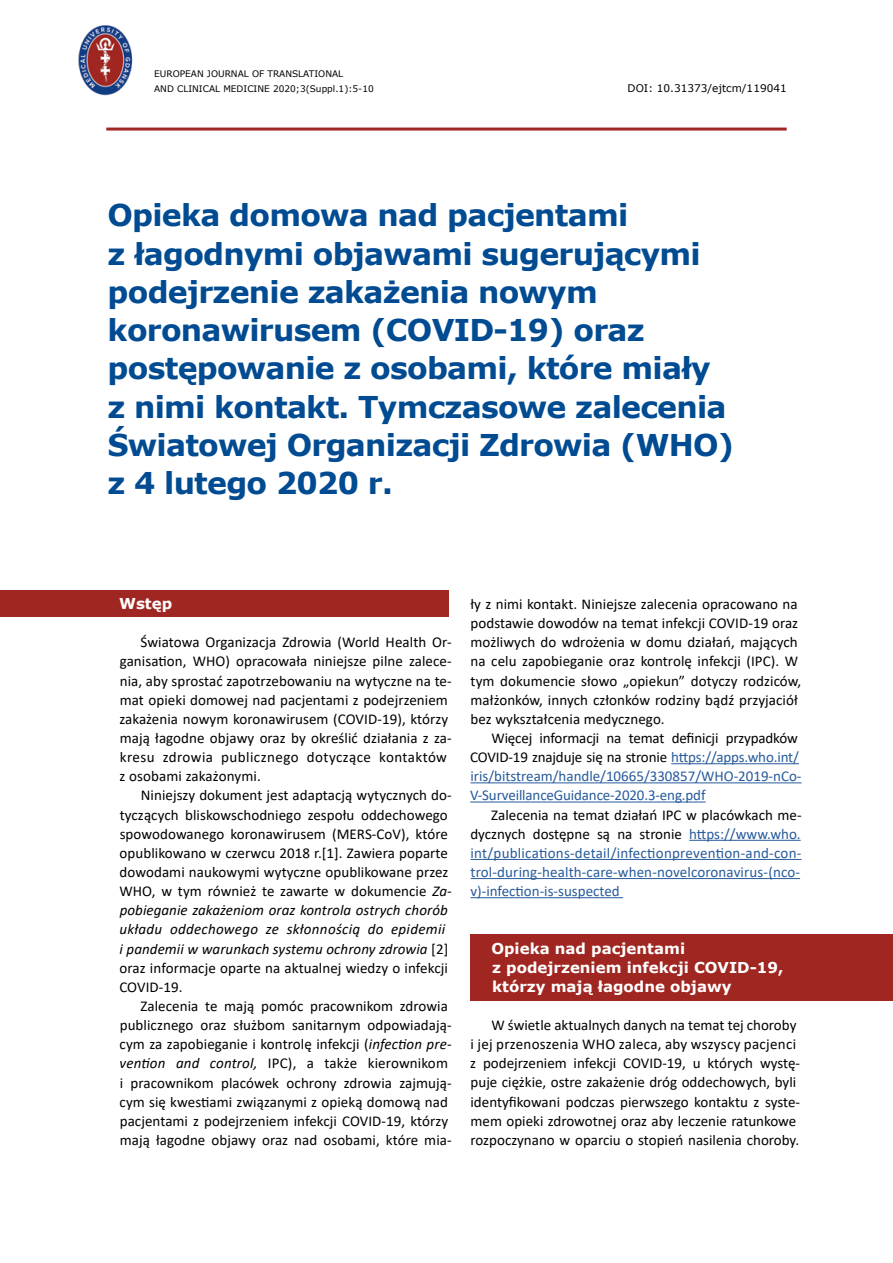
<style>
.page{position:relative;width:893px;height:1263px;background:#fff}
.page>*{position:absolute;margin:0;border:0;box-sizing:border-box;transform-origin:0 0}
.t1{font:700 30px/38.2px "Verdana";letter-spacing:-.025em;color:#004b91}
.t2{font:15px/19.2px "Calibri";letter-spacing:.005em;color:#000}
.t3{font:15px/19.2px "Calibri";letter-spacing:-.01em;color:#275b9b}
.t4{font:700 15px/19.2px "Verdana";color:#fff}
.t5{font:10.5px "Verdana";color:#000}
.t6{font:9px/15px "Verdana";color:#000}
.s1{font-style:italic}
.s2{color:#000}
</style>
<div class="page">
<div style="left:471px;top:934px;width:422px;height:66px;background:#a02621"></div>
<div style="left:0;top:590px;width:449px;height:26px;background:#a02621"></div>
<hr style="left:671px;top:763px;width:128px;height:1px;background:#275b9b">
<hr style="left:470px;top:782px;width:332px;height:1px;background:#275b9b">
<hr style="left:470px;top:801px;width:236px;height:1px;background:#275b9b">
<hr style="left:689px;top:840px;width:112px;height:1px;background:#275b9b">
<hr style="left:470px;top:859px;width:332px;height:1px;background:#275b9b">
<hr style="left:471px;top:878px;width:329px;height:1px;background:#275b9b">
<hr style="left:470px;top:897px;width:153px;height:1px;background:#275b9b">
<hr style="left:106px;top:128px;width:681px;height:3px;background:#a02621">
<img style="left:78px;top:25px;width:55px;height:71px">
<p class="t6" style="left:154px;top:67px;width:221px">EUROPEAN JOURNAL OF TRANSLATIONAL<br>AND CLINICAL MEDICINE 2020;3(Suppl.1):5-10</p>
<p class="t5" style="left:628px;top:81px;width:161px">DOI: 10.31373/ejtcm/119041</p>
<p class="t1" style="left:107px;top:196px;width:628px">Opieka domowa nad pacjentami<br>z łagodnymi objawami sugerującymi podejrzenie zakażenia nowym koronawirusem (COVID-19) oraz postępowanie z osobami, które miały z nimi kontakt. Tymczasowe zalecenia<br>Światowej Organizacji Zdrowia (WHO) z 4 lutego 2020 r.</p>
<p class="t4" style="left:119px;top:594px;width:55px">Wstęp</p>
<p class="t2" style="left:119px;top:632px;width:334px;text-indent:21px">Światowa Organizacja Zdrowia (World Health Or&shy;ganisation, WHO) opracowała niniejsze pilne zalece&shy;nia, aby sprostać zapotrzebowaniu na wytyczne na te&shy;mat opieki domowej nad pacjentami z podejrzeniem zakażenia nowym koronawirusem (COVID-19), którzy mają łagodne objawy oraz by określić działania z za&shy;kresu zdrowia publicznego dotyczące kontaktów z osobami zakażonymi.</p>
<p class="t2" style="left:119px;top:785px;width:334px;text-indent:22px">Niniejszy dokument jest adaptacją wytycznych do&shy;tyczących bliskowschodniego zespołu oddechowego spowodowanego koronawirusem (MERS-CoV), które opublikowano w czerwcu 2018 r.[1]. Zawiera poparte dowodami naukowymi wytyczne opublikowane przez WHO, w tym również te zawarte w dokumencie <span class="s1">Za&shy;pobieganie zakażeniom oraz kontrola ostrych chorób układu oddechowego ze skłonnością do epidemii i pandemii w warunkach systemu ochrony zdrowia</span> [2] oraz informacje oparte na aktualnej wiedzy o infekcji COVID-19.</p>
<p class="t2" style="left:120px;top:996px;width:334px;text-indent:21px">Zalecenia te mają pomóc pracownikom zdrowia publicznego oraz służbom sanitarnym odpowiadają&shy;cym za zapobieganie i kontrolę infekcji (<span class="s1">infection pre&shy;vention and control,</span> IPC), a także kierownikom i pracownikom placówek ochrony zdrowia zajmują&shy;cym się kwestiami związanymi z opieką domową nad pacjentami z podejrzeniem infekcji COVID-19, którzy mają łagodne objawy oraz nad osobami, które mia-</p>
<p class="t2" style="left:470px;top:594px;width:332px">ły z nimi kontakt. Niniejsze zalecenia opracowano na podstawie dowodów na temat infekcji COVID-19 oraz możliwych do wdrożenia w domu działań, mających na celu zapobieganie oraz kontrolę infekcji (IPC). W tym dokumencie słowo „opiekun” dotyczy rodziców, małżonków, innych członków rodziny bądź przyjaciół bez wykształcenia medycznego.</p>
<p class="t3" style="left:470px;top:728px;width:333px;text-indent:21px"><span class="s2">Więcej informacji na temat definicji przypadków COVID-19 znajduje się na stronie</span> https://apps.who.int/ iris/bitstream/handle/10665/330857/WHO-2019-nCo-V-SurveillanceGuidance-2020.3-eng.pdf</p>
<p class="t3" style="left:470px;top:804px;width:333px;text-align:justify;text-indent:21px"><span class="s2">Zalecenia na temat działań IPC w placówkach me&shy;dycznych dostępne są na stronie</span> https://www.who. int/publications-detail/infectionprevention-and-con&shy;trol-during-health-care-when-novelcoronavirus-(nco&shy;v)-infection-is-suspected</p>
<p class="t4" style="left:491px;top:938px;width:195px">Opieka nad pacjentami</p>
<p class="t4" style="left:492px;top:957px;width:293px">z podejrzeniem infekcji COVID-19, którzy mają łagodne objawy</p>
<p class="t2" style="left:470px;top:1015px;width:331px;text-indent:21px">W świetle aktualnych danych na temat tej choroby i jej przenoszenia WHO zaleca, aby wszyscy pacjenci z podejrzeniem infekcji COVID-19, u których wystę&shy;puje ciężkie, ostre zakażenie dróg oddechowych, byli identyfikowani podczas pierwszego kontaktu z syste&shy;mem opieki zdrowotnej oraz aby leczenie ratunkowe rozpoczynano w oparciu o stopień nasilenia choroby.</p>
</div>
